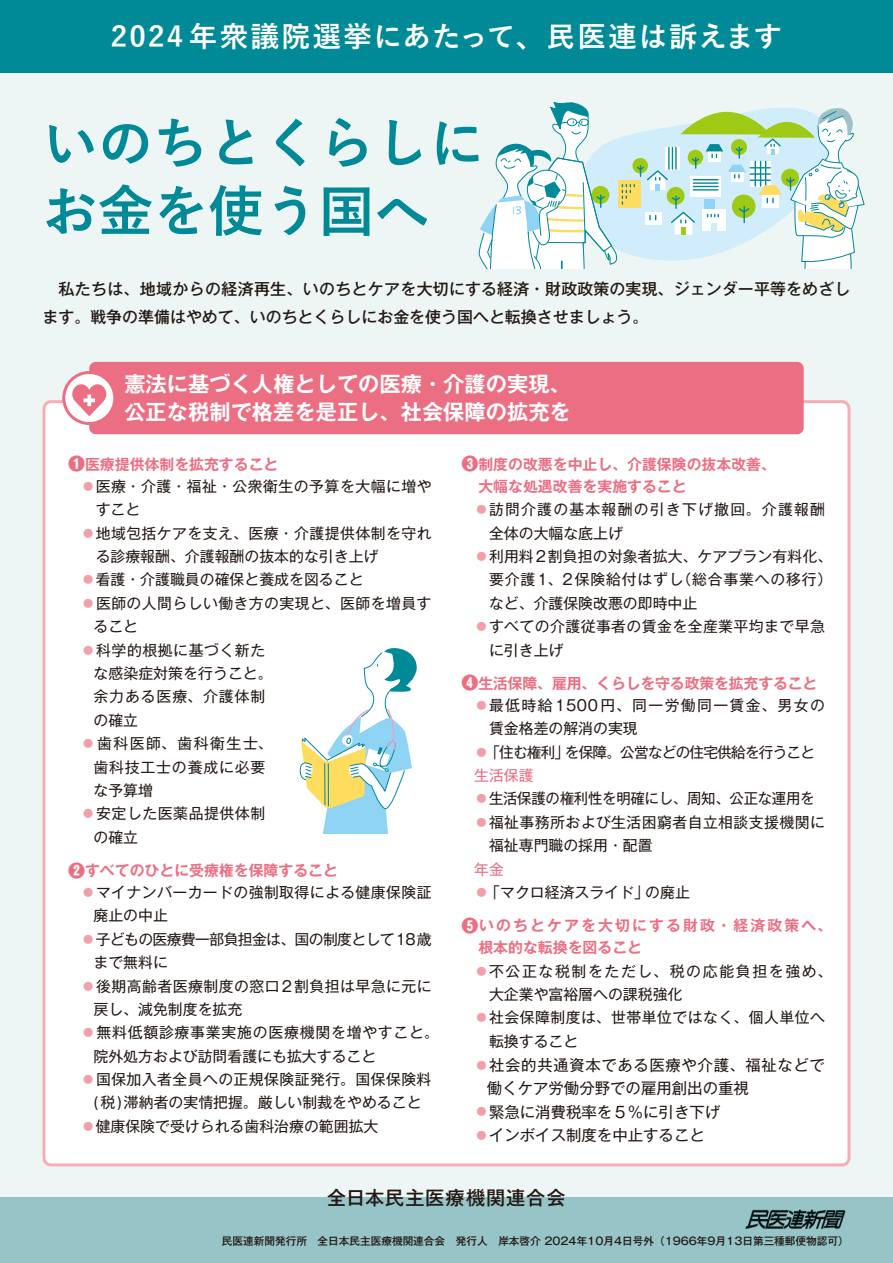
<style>
.page{position:relative;width:893px;height:1263px;background:#fff}
.page>*{position:absolute;margin:0;border:0;box-sizing:border-box;transform-origin:0 0}
.t1{font:700 55.35px/68.1px "Yu Gothic";color:#008996}
.t2{font:700 28.65px "Yu Gothic";letter-spacing:.07em;color:#fff}
.t3{font:700 21.3px/27.6px "Gothic MB101 Pro De";color:#fff}
.t4{font:500 19.2px "Gothic MB101 Pro";letter-spacing:.055em;color:#231916}
.t5{font:500 15.9px/27.6px "Gothic MB101 Pro";letter-spacing:.01em;color:#231916}
.t6{font:15.45px/23.4px "Gothic MB101 Pro";letter-spacing:.04em;color:#231916}
.t7{font:15.45px "Gothic MB101 Pro";color:#231916}
.t8{font:14.85px/23.4px "Gothic MB101 Pro";letter-spacing:.025em;color:#231916}
.t9{font:700 14.85px/22.4px "Gothic MB101 Pro De";color:#ec6e82}
.t10{font:14.85px "Gothic MB101 Pro";color:#231916}
.t11{font:14.85px/23.4px "Gothic MB101 Pro";letter-spacing:.05em;color:#231916}
.t12{font:14.85px/23.4px "Gothic MB101 Pro";letter-spacing:.11em;color:#231916}
.t13{font:14.85px/23.4px "Gothic MB101 Pro";letter-spacing:.09em;color:#231916}
.t14{font:700 14.85px/22.4px "Gothic MB101 Pro De";letter-spacing:.14em;color:#ec6e82}
.t15{font:14.85px/23.4px "Gothic MB101 Pro";letter-spacing:.08em;color:#231916}
.t16{font:14.85px/23.4px "Gothic MB101 Pro";letter-spacing:-.045em;color:#231916}
.t17{font:14.85px/23.4px "Gothic MB101 Pro";letter-spacing:-.05em;color:#231916}
.t18{font:14.85px/23.4px "Gothic MB101 Pro";letter-spacing:.055em;color:#231916}
.t19{font:14.85px "Gothic MB101 Pro";letter-spacing:-.02em;color:#231916}
.t20{font:14.85px "Gothic MB101 Pro";color:#ec6e82}
.t21{font:500 10.65px "Gothic MB101 Pro";color:#231916}
.s1{font-family:"Gothic MB101 Pro";font-weight:800;font-size:16.95px}
.s2{color:#f29fa7}
.s3{color:#ec6e82}
.s4{font-size:14.85px;color:#f29fa7}
</style>
<div class="page">
<div style="left:0;top:55px;width:893px;height:1208px;background:#eef5f5"></div>
<div style="left:0;top:0;width:893px;height:72px;background:#008996"></div>
<div style="left:0;top:1197px;width:893px;height:66px;background:#97c5c7"></div>
<img style="left:745px;top:1209px;width:101px;height:20px">
<div style="left:44px;top:402px;width:805px;height:763px;background:#fff;border-radius:7px"></div>
<div style="left:89px;top:362px;width:715px;height:72px;background:#ec6e82;border-radius:6px"></div>
<svg style="left:64px;top:372px;width:51px;height:51px"></svg>
<svg style="left:72px;top:384px;width:34px;height:32px"></svg>
<div style="left:62px;top:371px;width:54px;height:54px;border:3px solid #ec6e82;border-radius:50%"></div>
<svg style="left:478px;top:102px;width:386px;height:166px"></svg>
<svg style="left:299px;top:648px;width:118px;height:186px"></svg>
<h2 class="t2" style="left:111px;top:20px;width:673px">2024 年衆議院選挙にあたって、民医連は訴えます</h2>
<h1 class="t1" style="left:43px;top:110px;width:444px">いのちとくらしにお金を使う国へ</h1>
<p class="t5" style="left:43px;top:273px;width:809px;text-indent:16px">私たちは、地域からの経済再生、いのちとケアを大切にする経済・財政政策の実現、ジェンダー平等をめざします。戦争の準備はやめて、いのちとくらしにお金を使う国へと転換させましょう。</p>
<h3 class="t3" style="left:124px;top:368px;width:448px">憲法に基づく人権としての医療・介護の実現、公正な税制で格差を是正し、社会保障の拡充を</h3>
<p class="t9" style="left:68px;top:451px;width:212px"><span class="s1">❶</span>医療提供体制を拡充すること</p>
<p class="t8" style="left:96px;top:472px;width:337px;text-indent:-15px"><span class="s2">●</span> 医療・介護・福祉・公衆衛生の予算を大幅に増やすこと</p>
<p class="t8" style="left:96px;top:519px;width:337px;text-indent:-15px"><span class="s2">●</span> 地域包括ケアを支え、医療・介護提供体制を守れる診療報酬、介護報酬の抜本的な引き上げ</p>
<p class="t10" style="left:81px;top:567px;width:284px"><span class="s2">●</span>看護・介護職員の確保と養成を図ること</p>
<p class="t8" style="left:94px;top:589px;width:339px;text-indent:-13px"><span class="s2">●</span>医師の人間らしい働き方の実現と、医師を増員すること</p>
<p class="t8" style="left:94px;top:636px;width:181px;text-indent:-13px"><span class="s2">●</span>科学的根拠に基づく新たな感染症対策を行うこと。余力ある医療、介護体制の確立</p>
<p class="t18" style="left:94px;top:730px;width:181px;text-indent:-13px"><span class="s2">●</span>歯科医師、歯科衛生士、歯科技工士の養成に必要な予算増</p>
<p class="t8" style="left:94px;top:800px;width:173px;text-indent:-13px"><span class="s2">●</span>安定した医薬品提供体制の確立</p>
<p class="t9" style="left:68px;top:857px;width:272px"><span class="s1">❷</span>すべてのひとに受療権を保障すること</p>
<p class="t8" style="left:94px;top:879px;width:340px;text-indent:-13px"><span class="s2">●</span>マイナンバーカードの強制取得による健康保険証廃止の中止</p>
<p class="t16" style="left:94px;top:925px;width:340px;text-indent:-13px"><span class="s2">●</span>子どもの医療費一部負担金は、国の制度として18歳まで無料に</p>
<p class="t8" style="left:94px;top:972px;width:340px;text-indent:-13px"><span class="s2">●</span>後期高齢者医療制度の窓口2割負担は早急に元に戻し、減免制度を拡充</p>
<p class="t11" style="left:94px;top:1019px;width:347px;text-indent:-13px"><span class="s2">●</span>無料低額診療事業実施の医療機関を増やすこと。院外処方および訪問看護にも拡大すること</p>
<p class="t8" style="left:81px;top:1066px;width:352px;text-align:center"><span class="s2">●</span>国保加入者全員への正規保険証発行。国保保険料(税)滞納者の実情把握。厳しい制裁をやめること</p>
<p class="t10" style="left:81px;top:1114px;width:299px"><span class="s2">●</span>健康保険で受けられる歯科治療の範囲拡大</p>
<p class="t9" style="left:478px;top:451px;width:299px;text-indent:-17px"><span class="s1">❸</span>制度の改悪を中止し、介護保険の抜本改善、大幅な処遇改善を実施すること</p>
<p class="t15" style="left:489px;top:496px;width:338px;text-indent:-15px"><span class="s2">●</span> 訪問介護の基本報酬の引き下げ撤回。介護報酬全体の大幅な底上げ</p>
<p class="t8" style="left:489px;top:543px;width:345px;text-align:justify;text-indent:-15px"><span class="s2">●</span> 利用料2割負担の対象者拡大、ケアプラン有料化、要介護1、2保険給付はずし（総合事業への移行）など、介護保険改悪の即時中止</p>
<p class="t8" style="left:489px;top:613px;width:337px;text-indent:-15px"><span class="s2">●</span> すべての介護従事者の賃金を全産業平均まで早急に引き上げ</p>
<p class="t9" style="left:461px;top:670px;width:358px"><span class="s1">❹</span>生活保障、雇用、くらしを守る政策を拡充すること</p>
<p class="t13" style="left:489px;top:691px;width:337px;text-indent:-15px"><span class="s2">●</span> 最低時給1500円、同一労働同一賃金、男女の賃金格差の解消の実現</p>
<p class="t17" style="left:474px;top:738px;width:342px"><span class="s2">●</span>「住む権利」を保障。公営などの住宅供給を行うこと<span class="s3">生活保護</span></p>
<p class="t19" style="left:474px;top:786px;width:342px"><span class="s2">●</span>生活保護の権利性を明確にし、周知、公正な運用を</p>
<p class="t8" style="left:489px;top:808px;width:337px;text-indent:-15px"><span class="s2">●</span> 福祉事務所および生活困窮者自立相談支援機関に福祉専門職の採用・配置</p>
<p class="t20" style="left:474px;top:857px;width:31px">年金</p>
<p class="t10" style="left:474px;top:880px;width:217px"><span class="s2">●</span> 「マクロ経済スライド」の廃止</p>
<p class="t14" style="left:478px;top:912px;width:355px;text-indent:-17px"><span class="s1">❺</span>いのちとケアを大切にする財政・経済政策へ、根本的な転換を図ること</p>
<p class="t12" style="left:489px;top:957px;width:345px;text-indent:-15px"><span class="s2">●</span> 不公正な税制をただし、税の応能負担を強め、大企業や富裕層への課税強化</p>
<p class="t8" style="left:489px;top:1004px;width:337px;text-indent:-15px"><span class="s2">●</span> 社会保障制度は、世帯単位ではなく、個人単位へ転換すること</p>
<p class="t6" style="left:487px;top:1051px;width:340px;text-indent:-13px"><span class="s4">●</span>社会的共通資本である医療や介護、福祉などで働くケア労働分野での雇用創出の重視</p>
<p class="t7" style="left:474px;top:1099px;width:248px"><span class="s4">●</span>緊急に消費税率を５％に引き下げ</p>
<p class="t7" style="left:474px;top:1122px;width:232px"><span class="s4">●</span>インボイス制度を中止すること</p>
<p class="t4" style="left:327px;top:1181px;width:240px">全日本民主医療機関連合会</p>
<p class="t21" style="left:222px;top:1232px;width:628px">民医連新聞発行所　全日本民主医療機関連合会　発行人　岸本啓介 2024年10月4日号外（1966年9月13日第三種郵便物認可）</p>
</div>
